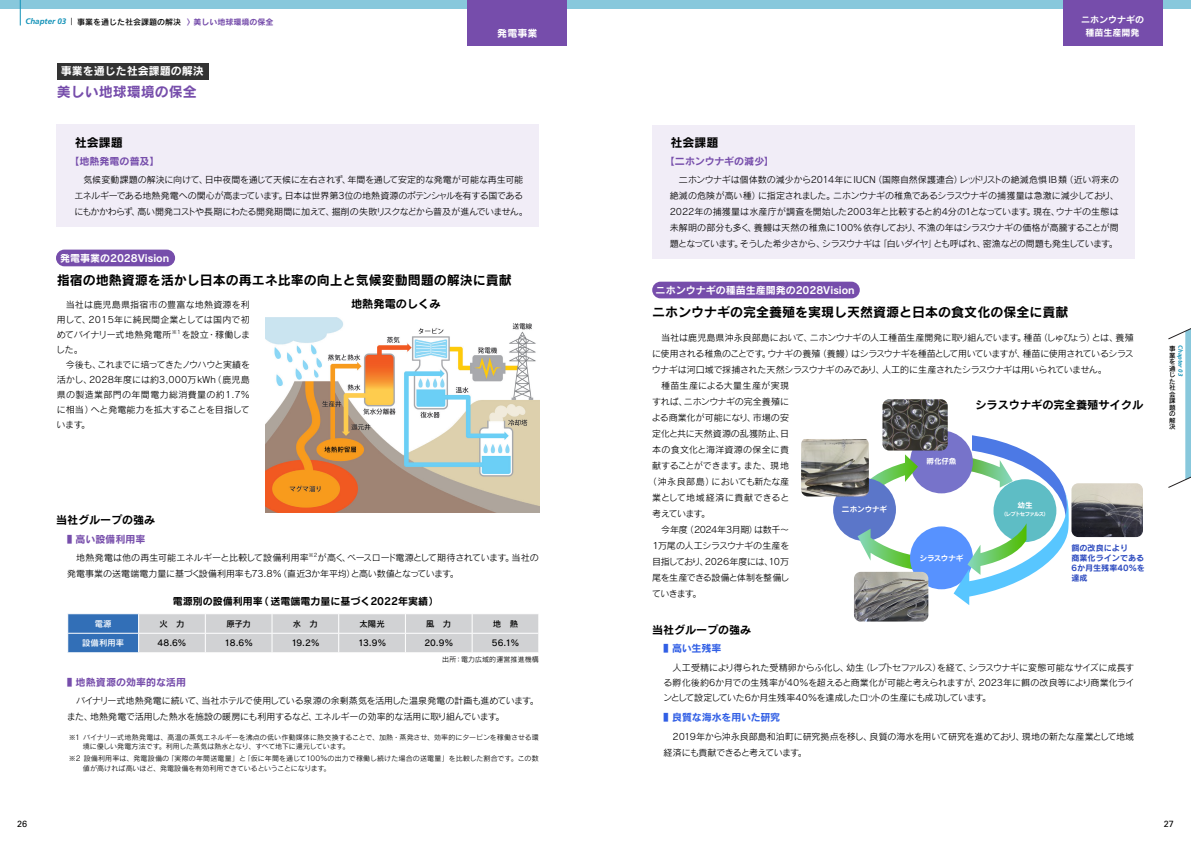
<style>
.page{position:relative;width:1191px;height:842px;background:#fff}
.page>*{position:absolute;margin:0;border:0;box-sizing:border-box;transform-origin:0 0}
.t1{font:14px "Rodin Pro N B";color:#764dab}
.t2{font:13px "Rodin Pro N B";color:#000}
.t3{font:12px "Rodin Pro N B";color:#000}
.t4{font:11.2px "Rodin Pro N B";color:#000}
.t5{font:11px "Rodin Pro N B";color:#000}
.t6{font:11px "Rodin Pro N B";color:#fff}
.t7{font:10px "Rodin Pro N B";color:#fff}
.t8{font:10px "Rodin Pro N B";color:#000}
.t9{font:10px "Rodin Pro N B";color:#764dab;scale:.5 1}
.t10{font:10px "Rodin Pro N B";color:#764dab}
.t11{font:10px "Rodin Pro N B";letter-spacing:-.02em;color:#315fe5;scale:.5 1}
.t12{font:9px/16px "Rodin Pro N M";letter-spacing:-.02em;color:#000;text-align:justify}
.t13{font:9px "Rodin Pro N M";letter-spacing:-.06em;color:#000}
.t14{font:9px "Rodin Pro N M";letter-spacing:.03em;color:#000}
.t15{font:9px "Rodin Pro N M";letter-spacing:.005em;color:#000}
.t16{font:9px "Rodin Pro N M";letter-spacing:.01em;color:#000}
.t17{font:9px "Rodin Pro N M";letter-spacing:-.04em;color:#000}
.t18{font:9px "Rodin Pro N M";letter-spacing:.04em;color:#000}
.t19{font:9px "Rodin Pro N M";letter-spacing:-.05em;color:#000}
.t20{font:9px "Rodin Pro N M";letter-spacing:.02em;color:#000}
.t21{font:9px/13.2px "Rodin Pro N B";color:#fff;text-align:center}
.t22{font:9px "Univers";color:#000}
.t23{font:8.4px "Rodin Pro N DB";letter-spacing:-.005em;color:#000}
.t24{font:8.4px "Rodin Pro N DB";letter-spacing:.015em;color:#fff}
.t25{font:8.1px/9.7px "Rodin Pro N B";color:#2e4cc0}
.t26{font:8px "Rodin Pro N DB";color:#000}
.t27{font:7.5px "Rodin Pro N B";letter-spacing:-.01em;color:#fff}
.t28{font:7px/9.5px "Rodin Pro N M";letter-spacing:.005em;color:#000}
.t29{font:6.5px/6.5px "Rodin Pro N DB";color:#000;text-align:justify}
.t30{font:italic 700 6px "Frutiger";color:#1292b8}
.t31{font:5.3px "Rodin Pro N B";letter-spacing:-.115em;color:#fff}
.t32{font:5.2px "Rodin Pro N M";color:#000}
.s1{font-family:"Frutiger";font-weight:700;font-style:italic;color:#1292b8}
.s2{font-family:"Frutiger";font-weight:300;font-size:9.6px}
.s3{font-family:"Rodin Pro N B";color:#764dab}
</style>
<div class="page">
<svg style="left:1168px;top:328px;width:23px;height:160px"></svg>
<div style="left:0;top:0;width:1191px;height:9px;background:#88c8dc"></div>
<div style="left:56px;top:250px;width:119px;height:16px;background:#764dab;border-radius:8px"></div>
<svg style="left:20px;top:0;width:1px;height:26px"></svg>
<div style="left:652px;top:282px;width:207px;height:16px;background:#764dab;border-radius:8px"></div>
<div style="left:467px;top:0;width:100px;height:45px;background:#764dab"></div>
<div style="left:1062px;top:0;width:100px;height:45px;background:#764dab"></div>
<div style="left:910px;top:430px;width:63px;height:63px;background:#7773ca;border-radius:50%"></div>
<img style="left:882px;top:399px;width:65px;height:51px">
<svg style="left:870px;top:454px;width:48px;height:50px"></svg>
<div style="left:833px;top:478px;width:63px;height:63px;background:#5b76c9;border-radius:50%"></div>
<svg style="left:857px;top:529px;width:57px;height:42px"></svg>
<img style="left:801px;top:439px;width:68px;height:57px">
<div style="left:910px;top:526px;width:63px;height:63px;background:#5792ff;border-radius:50%"></div>
<svg style="left:941px;top:433px;width:128px;height:172px"></svg>
<img style="left:1071px;top:483px;width:72px;height:54px">
<img style="left:854px;top:572px;width:74px;height:49px">
<svg style="left:67px;top:614px;width:472px;height:38px;background:#bdc6d2"></svg>
<img style="left:266px;top:317px;width:273px;height:196px">
<div style="left:57px;top:63px;width:151px;height:16px;background:#333"></div>
<div style="left:57px;top:125px;width:482px;height:102px;background:#f1edf7"></div>
<div style="left:652px;top:125px;width:482px;height:134px;background:#f1edf7"></div>
<p class="t26" style="left:26px;top:16px;width:249px"><span class="s1">Chapter 03</span> <span class="s2">|</span> 事業を通じた社会課題の解決 <span class="s3">〉美しい地球環境の保全</span></p>
<p class="t6" style="left:61px;top:64px;width:144px">事業を通じた社会課題の解決</p>
<h1 class="t1" style="left:57px;top:82px;width:141px">美しい地球環境の保全</h1>
<p class="t7" style="left:497px;top:27px;width:41px">発電事業</p>
<h3 class="t3" style="left:75px;top:134px;width:49px">社会課題</h3>
<h3 class="t3" style="left:670px;top:134px;width:49px">社会課題</h3>
<p class="t21" style="left:1081px;top:13px;width:64px">ニホンウナギの種苗生産開発</p>
<p class="t10" style="left:69px;top:155px;width:92px">【地熱発電の普及】</p>
<p class="t12" style="left:74px;top:171px;width:455px;text-align:center">気候変動課題の解決に向けて、日中夜間を通じて天候に左右されず、年間を通して安定的な発電が可能な再生可能<br>エネルギーである地熱発電への関心が高まっています。日本は世界第3位の地熱資源のポテンシャルを有する国であるにもかかわらず、高い開発コストや長期にわたる開発期間に加えて、掘削の失敗リスクなどから普及が進んでいません。</p>
<p class="t7" style="left:60px;top:251px;width:111px">発電事業の2028Vision</p>
<h2 class="t2" style="left:57px;top:271px;width:456px">指宿の地熱資源を活かし日本の再エネ比率の向上と気候変動問題の解決に貢献</h2>
<p class="t12" style="left:57px;top:297px;width:194px;line-height:15px;text-indent:9px">当社は鹿児島県指宿市の豊富な地熱資源を利用して、2015年に純民間企業としては国内で初めてバイナリー式地熱発電所</p>
<p class="t32" style="left:172px;top:328px;width:10px">※1</p>
<p class="t12" style="left:182px;top:326px;width:70px">を設立・稼働しま</p>
<p class="t12" style="left:56px;top:341px;width:28px">した。</p>
<p class="t17" style="left:66px;top:359px;width:186px">今後も、これまでに培ってきたノウハウと実績を</p>
<p class="t15" style="left:57px;top:374px;width:194px">活かし、2028年度には約3,000万 kWh（鹿児島</p>
<p class="t18" style="left:57px;top:389px;width:195px">県の製造業部門の年間電力総消費量の約1.7%</p>
<p class="t12" style="left:57px;top:401px;width:195px">に相当）へと発電能力を拡大することを目指して</p>
<p class="t12" style="left:57px;top:416px;width:35px">います。</p>
<p class="t4" style="left:351px;top:297px;width:91px">地熱発電のしくみ</p>
<p class="t22" style="left:17px;top:818px;width:12px">26</p>
<p class="t5" style="left:56px;top:512px;width:100px">当社グループの強み</p>
<p class="t9" style="left:67px;top:532px;width:158px">■ 高い設備利用率</p>
<p class="t16" style="left:76px;top:552px;width:234px">地熱発電は他の再生可能エネルギーと比較して設備利用率</p>
<p class="t32" style="left:309px;top:551px;width:10px">※2</p>
<p class="t12" style="left:67px;top:549px;width:473px;text-indent:250px">が高く、ベースロード電源として期待されています。当社の発電事業の送電端電力量に基づく設備利用率も73.8％（直近３か年平均）と高い数値となっています。</p>
<p class="t8" style="left:173px;top:595px;width:268px">電源別の設備利用率（送電端電力量に基づく2022年実績）</p>
<p class="t24" style="left:95px;top:618px;width:18px">電源</p>
<p class="t23" style="left:159px;top:618px;width:27px">火　力</p>
<p class="t23" style="left:226px;top:618px;width:26px">原子力</p>
<p class="t23" style="left:293px;top:618px;width:27px">水　力</p>
<p class="t23" style="left:359px;top:618px;width:27px">太陽光</p>
<p class="t23" style="left:426px;top:618px;width:27px">風　力</p>
<p class="t23" style="left:493px;top:618px;width:27px">地　熱</p>
<p class="t24" style="left:82px;top:637px;width:44px">設備利用率</p>
<p class="t23" style="left:158px;top:637px;width:30px">48.6％</p>
<p class="t23" style="left:225px;top:637px;width:30px">18.6％</p>
<p class="t23" style="left:291px;top:637px;width:30px">19.2％</p>
<p class="t23" style="left:358px;top:637px;width:29px">13.9％</p>
<p class="t23" style="left:424px;top:637px;width:30px">20.9％</p>
<p class="t23" style="left:492px;top:637px;width:29px">56.1％</p>
<p class="t28" style="left:442px;top:654px;width:98px">出所：電力広域的運営推進機構</p>
<p class="t9" style="left:67px;top:675px;width:239px">■ 地熱資源の効率的な活用</p>
<p class="t12" style="left:67px;top:692px;width:473px;text-indent:9px">バイナリー式地熱発電に続いて、当社ホテルで使用している泉源の余剰蒸気を活用した温泉発電の計画も進めています。また、地熱発電で活用した熱水を施設の暖房にも利用するなど、エネルギーの効率的な活用に取り組んでいます。</p>
<p class="t28" style="left:83px;top:732px;width:457px;text-indent:-14px">※1 バイナリー式地熱発電は、高温の蒸気エネルギーを沸点の低い作動媒体に熱交換することで、加熱・蒸発させ、効率的にタービンを稼働させる環境に優しい発電方法です。利用した蒸気は熱水となり、すべて地下に還元しています。</p>
<p class="t28" style="left:83px;top:753px;width:457px;text-indent:-14px">※2 設備利用率は、発電設備の「実際の年間送電量」と「仮に年間を通じて100％の出力で稼働し続けた場合の送電量」を比較した割合です。この数値が高ければ高いほど、発電設備を有効利用できているということになります。</p>
<p class="t10" style="left:665px;top:155px;width:110px">【二ホンウナギの減少】</p>
<p class="t12" style="left:670px;top:171px;width:450px;text-indent:9px">二ホンウナギは個体数の減少から2014年にIUCN（国際自然保護連合）レッドリストの絶滅危惧IB類（近い将来の絶滅の危険が高い種）に指定されました。ニホンウナギの稚魚であるシラスウナギの捕獲量は急激に減少しており、2022年の捕獲量は水産庁が調査を開始した2003年と比較すると約4分の1となっています。現在、ウナギの生態は未解明の部分も多く、養鰻は天然の稚魚に100%依存しており、不漁の年はシラスウナギの価格が高騰することが問題となっています。そうした希少さから、シラスウナギは「白いダイヤ」とも呼ばれ、密漁などの問題も発生しています。</p>
<p class="t7" style="left:655px;top:284px;width:201px">ニホンウナギの種苗生産開発の2028Vision</p>
<h2 class="t2" style="left:652px;top:303px;width:417px">ニホンウナギの完全養殖を実現し天然資源と日本の食文化の保全に貢献</h2>
<p class="t12" style="left:661px;top:330px;width:474px">当社は鹿児島県沖永良部島において、ニホンウナギの人工種苗生産開発に取り組んでいます。種苗（しゅびょう）とは、養殖</p>
<p class="t13" style="left:652px;top:348px;width:483px">に使用される稚魚のことです。ウナギの養殖（養鰻）はシラスウナギを種苗として用いていますが、種苗に使用されているシラス</p>
<p class="t12" style="left:652px;top:362px;width:456px">ウナギは河口域で採捕された天然シラスウナギのみであり、人工的に生産されたシラスウナギは用いられていません。</p>
<p class="t14" style="left:661px;top:380px;width:129px">種苗生産による大量生産が実現</p>
<p class="t12" style="left:652px;top:394px;width:138px">すれば、ニホンウナギの完全養殖に</p>
<p class="t12" style="left:652px;top:410px;width:139px">よる商業化が可能になり、市場の安</p>
<p class="t12" style="left:652px;top:426px;width:138px">定化と共に天然資源の乱獲防止、日</p>
<p class="t20" style="left:652px;top:444px;width:138px">本の食文化と海洋資源の保全に貢</p>
<p class="t12" style="left:652px;top:458px;width:138px">献することができます。また、現地</p>
<p class="t12" style="left:647px;top:474px;width:143px">（沖永良部島）においても新たな産</p>
<p class="t14" style="left:652px;top:492px;width:139px">業として地域経済に貢献できると</p>
<p class="t12" style="left:652px;top:506px;width:59px">考えています。</p>
<p class="t12" style="left:661px;top:522px;width:129px">今年度（2024年3月期）は数千～</p>
<p class="t12" style="left:651px;top:538px;width:140px">１万尾の人工シラスウナギの生産を</p>
<p class="t12" style="left:652px;top:554px;width:138px">目指しており、2026年度には、10万</p>
<p class="t19" style="left:652px;top:572px;width:139px">尾を生産できる設備と体制を整備し</p>
<p class="t12" style="left:652px;top:586px;width:51px">ていきます。</p>
<p class="t4" style="left:975px;top:397px;width:169px">シラスウナギの完全養殖サイクル</p>
<p class="t27" style="left:926px;top:456px;width:32px">孵化仔魚</p>
<p class="t27" style="left:1017px;top:500px;width:17px">幼生</p>
<p class="t31" style="left:1001px;top:511px;width:49px">（レプトセファルス）</p>
<p class="t27" style="left:842px;top:505px;width:47px">二ホンウナギ</p>
<p class="t25" style="left:1071px;top:543px;width:75px">餌の改良により<br>商業化ラインである<br>6か月生残率40％を達成</p>
<p class="t27" style="left:919px;top:553px;width:45px">シラスウナギ</p>
<p class="t5" style="left:652px;top:622px;width:100px">当社グループの強み</p>
<p class="t11" style="left:663px;top:642px;width:117px">■ 高い生残率</p>
<p class="t12" style="left:663px;top:659px;width:473px;line-height:15px;text-indent:9px">人工受精により得られた受精卵からふ化し、幼生（レプトセファルス）を経て、シラスウナギに変態可能なサイズに成長する孵化後約6か月での生残率が40％を超えると商業化が可能と考えられますが、2023年に餌の改良等により商業化ラインとして設定していた6か月生残率40％を達成したロットの生産にも成功しています。</p>
<p class="t11" style="left:663px;top:711px;width:235px">■ 良質な海水を用いた研究</p>
<p class="t12" style="left:663px;top:728px;width:472px;text-indent:9px">2019年から沖永良部島和泊町に研究拠点を移し、良質の海水を用いて研究を進めており、現地の新たな産業として地域経済にも貢献できると考えています。</p>
<p class="t29" style="left:1169px;top:345px;width:8px">事業を通じた社会課題の解決</p>
<p class="t30" style="left:1184px;top:345px;width:32px;rotate:90deg">Chapter 03</p>
<p class="t22" style="left:1164px;top:818px;width:12px">27</p>
</div>
